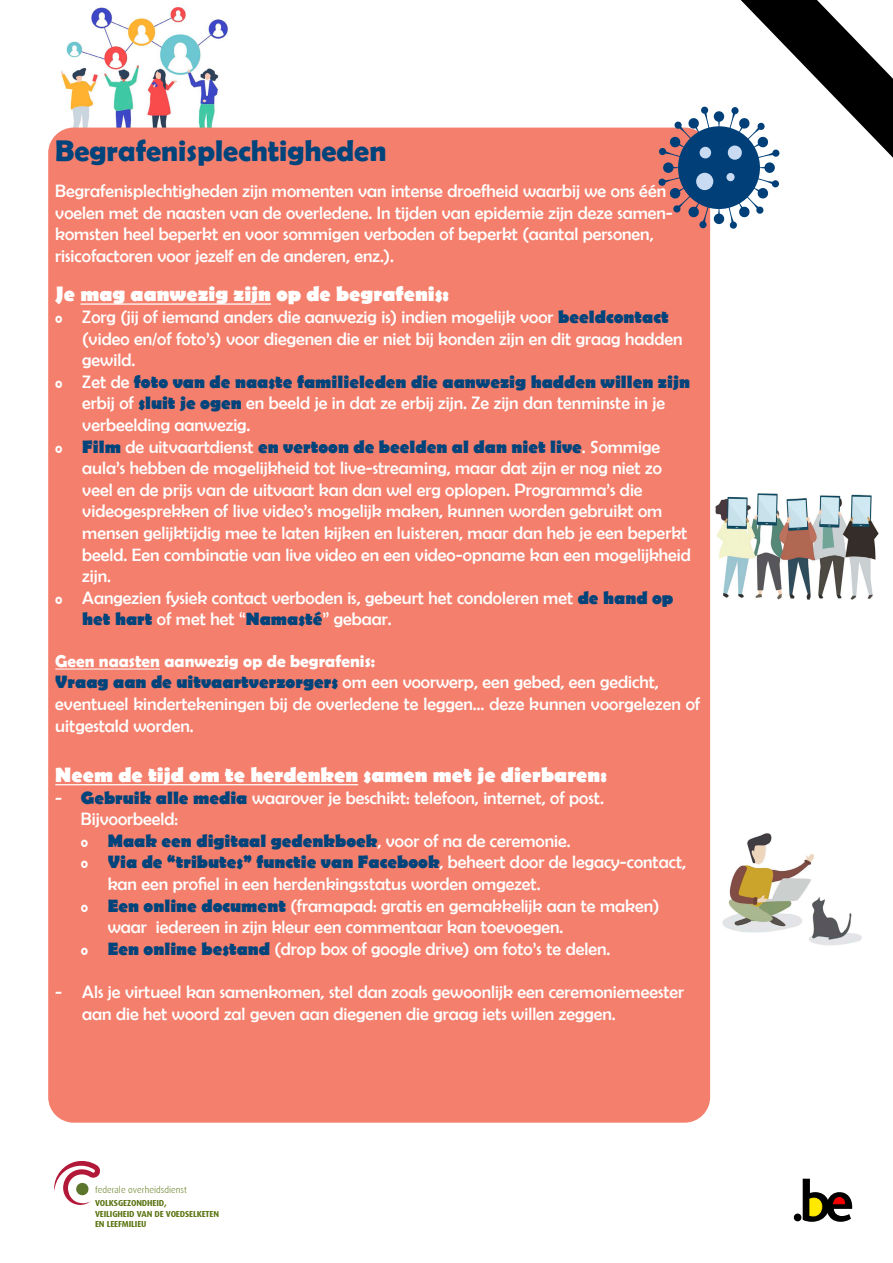
<style>
.page{position:relative;width:893px;height:1263px;background:#fff}
.page>*{position:absolute;margin:0;border:0;box-sizing:border-box;transform-origin:0 0}
.t1{font:700 30px "Berlin Sans FB Demi";color:#00447b}
.t2{font:700 21px "Berlin Sans FB";color:#fff}
.t3{font:18px/21.6px "Berlin Sans FB";color:#fff}
.t4{font:700 18px "Berlin Sans FB";color:#00447b}
.t5{font:700 17.25px "Berlin Sans FB Demi";color:#fff}
.t6{font:300 9.15px "Dax";color:#5a7411}
.t7{font:700 8.7px/10.5px "Dax";letter-spacing:-.015em;color:#5a7411}
.s1{font-weight:700;color:#00447b}
.s2{font-weight:400;color:#fff}
</style>
<div class="page">
<svg style="left:54px;top:1161px;width:46px;height:44px"></svg>
<div style="left:794px;top:1213px;width:7px;height:8px;background:#000;border-radius:50%"></div>
<svg style="left:803px;top:1179px;width:49px;height:43px"></svg>
<img style="left:710px;top:476px;width:169px;height:563px">
<img style="left:49px;top:7px;width:199px;height:138px">
<div style="left:48px;top:128px;width:662px;height:995px;background:#f47f6c;border-radius:26px"></div>
<hr style="left:80px;top:303px;width:191px;height:2px;background:#fff">
<hr style="left:55px;top:668px;width:105px;height:1px;background:#fff">
<hr style="left:55px;top:784px;width:303px;height:1px;background:#fff">
<svg style="left:658px;top:0;width:235px;height:229px"></svg>
<div style="left:696px;top:173px;width:17px;height:17px;background:#c8dbf2;border-radius:50%"></div>
<div style="left:728px;top:146px;width:14px;height:14px;background:#c8dbf2;border-radius:50%"></div>
<div style="left:700px;top:147px;width:11px;height:11px;background:#c8dbf2;border-radius:50%"></div>
<div style="left:726px;top:173px;width:9px;height:8px;background:#c8dbf2;border-radius:50%"></div>
<p class="t1" style="left:55px;top:133px;width:333px">Begrafenisplechtigheden</p>
<p class="t3" style="left:55px;top:180px;width:612px">Begrafenisplechtigheden zijn momenten van intense droefheid waarbij we ons één</p>
<p class="t3" style="left:55px;top:202px;width:619px">voelen met de naasten van de overledene. In tijden van epidemie zijn deze samen&shy;komsten heel beperkt en voor sommigen verboden of beperkt (aantal personen, risicofactoren voor jezelf en de anderen, enz.).</p>
<p class="t2" style="left:55px;top:282px;width:395px">Je mag aanwezig zijn op de begrafenis:</p>
<p class="t3" style="left:82px;top:306px;width:602px;text-indent:-27px">Š Zorg (jij of iemand anders die aanwezig is) indien mogelijk voor <span class="s1">beeldcontact </span>(video en/of foto’s) voor diegenen die er niet bij konden zijn en dit graag hadden gewild.</p>
<p class="t3" style="left:82px;top:371px;width:609px;text-indent:-27px">Š Zet de <span class="s1">foto van de naaste familieleden die aanwezig hadden willen zijn </span>erbij of <span class="s1">sluit je ogen</span> en beeld je in dat ze erbij zijn. Ze zijn dan tenminste in je verbeelding aanwezig.</p>
<p class="t3" style="left:82px;top:436px;width:610px;text-indent:-27px">Š <span class="s1">Film</span> de uitvaartdienst <span class="s1">en vertoon de beelden al dan niet live</span>. Sommige aula’s hebben de mogelijkheid tot live-streaming, maar dat zijn er nog niet zo veel en de prijs van de uitvaart kan dan wel erg oplopen. Programma’s die videogesprekken of live video’s mogelijk maken, kunnen worden gebruikt om mensen gelijktijdig mee te laten kijken en luisteren, maar dan heb je een beperkt beeld. Een combinatie van live video en een video-opname kan een mogelijkheid zijn.</p>
<p class="t3" style="left:82px;top:587px;width:593px;text-indent:-27px">Š Aangezien fysiek contact verboden is, gebeurt het condoleren met <span class="s1">de hand op het hart</span> of met het “<span class="s1">Namasté</span>” gebaar.</p>
<p class="t5" style="left:55px;top:651px;width:321px">Geen naasten aanwezig op de begrafenis:</p>
<p class="t3" style="left:55px;top:671px;width:605px"><span class="s1">Vraag aan de uitvaartverzorgers</span> om een voorwerp, een gebed, een gedicht,</p>
<p class="t3" style="left:55px;top:693px;width:646px">eventueel kindertekeningen bij de overledene te leggen… deze kunnen voorgelezen of uitgestald worden.</p>
<p class="t2" style="left:55px;top:763px;width:553px">Neem de tijd om te herdenken samen met je dierbaren:</p>
<p class="t3" style="left:81px;top:787px;width:525px;text-indent:-26px">- <span class="s1">Gebruik alle media</span> waarover je beschikt: telefoon, internet, of post.<br>Bijvoorbeeld:</p>
<p class="t4" style="left:81px;top:830px;width:491px"><span class="s2">Š</span> Maak een digitaal gedenkboek<span class="s2">, voor of na de ceremonie.</span></p>
<p class="t3" style="left:108px;top:851px;width:580px;text-indent:-27px">Š <span class="s1">Via de “tributes” functie van Facebook</span>, beheert door de legacy-contact, kan een profiel in een herdenkingsstatus worden omgezet.</p>
<p class="t3" style="left:108px;top:895px;width:553px;text-indent:-27px">Š <span class="s1">Een online document</span> (framapad: gratis en gemakkelijk aan te maken) waar iedereen in zijn kleur een commentaar kan toevoegen.</p>
<p class="t3" style="left:81px;top:938px;width:531px">Š <span class="s1">Een online bestand</span> (drop box of google drive) om foto’s te delen.</p>
<p class="t3" style="left:82px;top:981px;width:603px;text-indent:-27px">- Als je virtueel kan samenkomen, stel dan zoals gewoonlijk een ceremoniemeester aan die het woord zal geven aan diegenen die graag iets willen zeggen.</p>
<p class="t6" style="left:95px;top:1185px;width:93px">federale overheidsdienst</p>
<p class="t7" style="left:95px;top:1198px;width:125px">VOLKSGEZONDHEID,<br>VEILIGHEID VAN DE VOEDSELKETEN<br>EN LEEFMILIEU</p>
</div>
